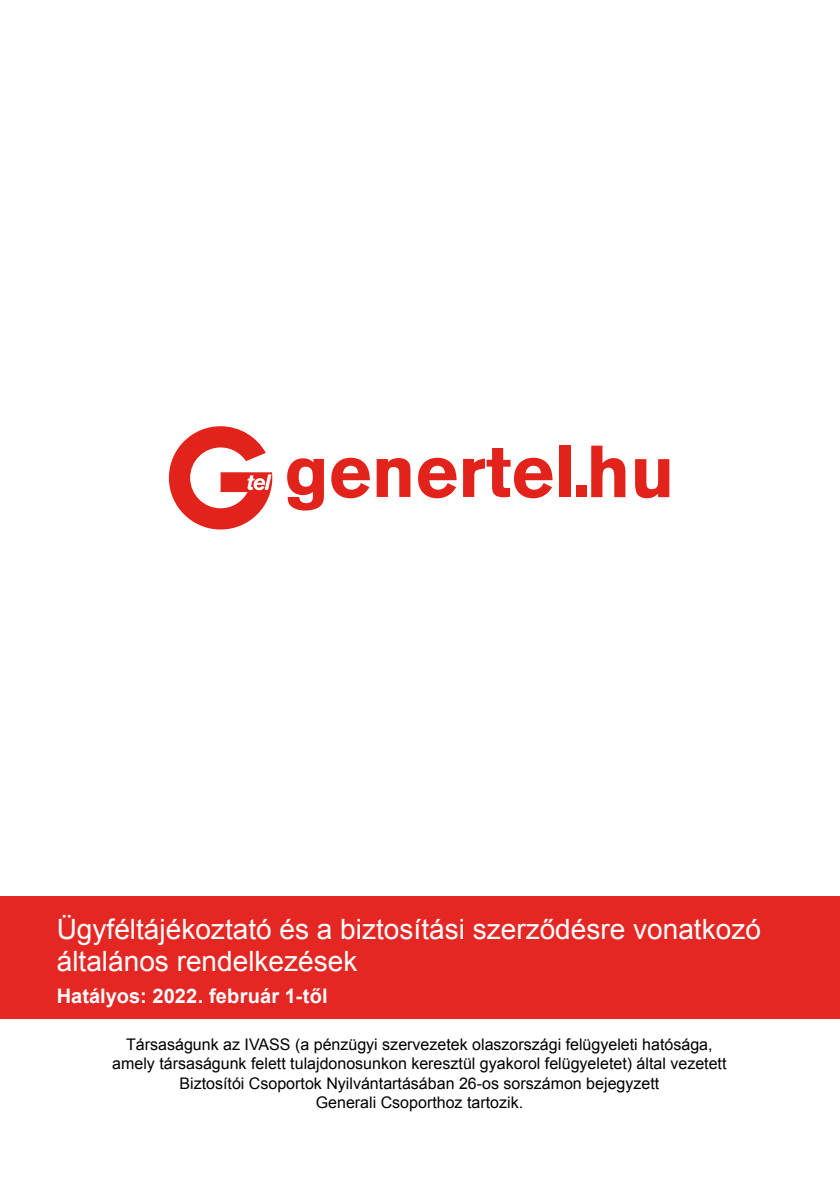
<style>
.page{position:relative;width:840px;height:1191px;background:#fff}
.page>*{position:absolute;margin:0;border:0;box-sizing:border-box;transform-origin:0 0}
.t1{font:28px/32px "Arial";color:#fff}
.t2{font:700 20px "Arial";letter-spacing:.01em;color:#fff}
.t3{font:16px/19.2px "Arial";color:#000;text-align:center}
</style>
<div class="page">
<svg style="left:169px;top:426px;width:103px;height:103px"></svg>
<svg style="left:287px;top:458px;width:37px;height:52px"></svg>
<svg style="left:331px;top:458px;width:38px;height:40px"></svg>
<svg style="left:376px;top:458px;width:34px;height:39px"></svg>
<svg style="left:418px;top:458px;width:38px;height:40px"></svg>
<svg style="left:463px;top:448px;width:89px;height:50px"></svg>
<div style="left:559px;top:445px;width:11px;height:52px;background:#e2231b"></div>
<div style="left:575px;top:485px;width:11px;height:12px;background:#e2231b"></div>
<svg style="left:591px;top:445px;width:34px;height:52px"></svg>
<svg style="left:635px;top:459px;width:34px;height:39px"></svg>
<div style="left:0;top:896px;width:839px;height:122px;background:#e52724"></div>
<h1 class="t1" style="left:57px;top:913px;width:705px">Ügyféltájékoztató és a biztosítási szerződésre vonatkozó általános rendelkezések</h1>
<p class="t2" style="left:57px;top:982px;width:272px">Hatályos: 2022. február 1-től</p>
<p class="t3" style="left:112px;top:1035px;width:615px">Társaságunk az IVASS (a pénzügyi szervezetek olaszországi felügyeleti hatósága, amely társaságunk felett tulajdonosunkon keresztül gyakorol felügyeletet) által vezetett Biztosítói Csoportok Nyilvántartásában 26-os sorszámon bejegyzett<br>Generali Csoporthoz tartozik.</p>
</div>
